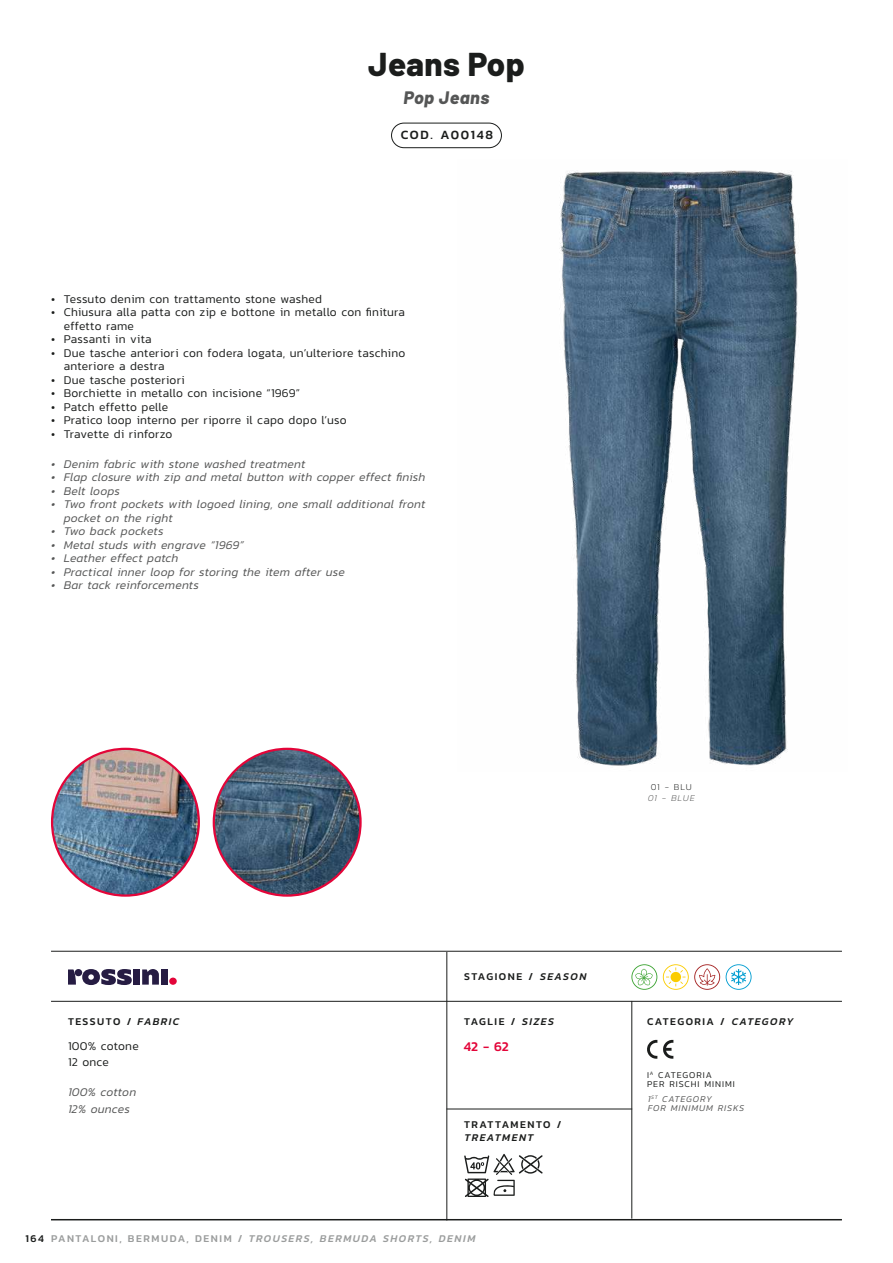
<style>
.page{position:relative;width:893px;height:1263px;background:#fff}
.page>*{position:absolute;margin:0;border:0;box-sizing:border-box;transform-origin:0 0}
.t1{font:800 33px "Barlow";letter-spacing:.015em;color:#1b1d1c}
.t2{font:italic 800 18px "Barlow";letter-spacing:.03em;color:#555656}
.t3{font:500 13.5px "Kanit";color:#e30539}
.t4{font:500 12.75px "Kanit";letter-spacing:.13em;color:#1b1d1c}
.t5{font:300 12px/13.5px "Kanit";letter-spacing:.015em;color:#1b1d1c}
.t6{font:italic 300 12px/13.5px "Kanit";letter-spacing:.01em;color:#555656}
.t7{font:500 10.5px "Kanit";letter-spacing:.14em;color:#1b1d1c}
.t8{font:italic 500 10.5px "Kanit";letter-spacing:.13em;color:#1b1d1c}
.t9{font:italic 500 10.5px "Kanit";letter-spacing:.14em;color:#9b9d9d}
.t10{font:500 10.5px "Kanit";letter-spacing:.145em;color:#9b9d9d}
.t11{font:italic 300 9px/9px "Kanit";letter-spacing:.1em;color:#555656}
.t12{font:300 9px/9px "Kanit";letter-spacing:.105em;color:#1b1d1c}
.t13{font:italic 200 9px "Kanit";letter-spacing:.09em;color:#555656}
.t14{font:200 9px "Kanit";color:#1b1d1c}
</style>
<div class="page">
<img style="left:560px;top:170px;width:238px;height:596px">
<img style="left:214px;top:749px;width:147px;height:146px;border-radius:73px">
<img style="left:52px;top:749px;width:147px;height:146px;border-radius:73px">
<div style="left:133px;top:969px;width:7px;height:15px;background:#261c43"></div>
<div style="left:161px;top:969px;width:7px;height:15px;background:#261c43"></div>
<div style="left:169px;top:977px;width:8px;height:8px;background:#e30539;border-radius:50%"></div>
<svg style="left:82px;top:969px;width:50px;height:16px"></svg>
<div style="left:75px;top:969px;width:7px;height:7px;background:#261c43;border-radius:50%"></div>
<svg style="left:68px;top:969px;width:8px;height:15px"></svg>
<svg style="left:142px;top:969px;width:17px;height:15px"></svg>
<svg style="left:726px;top:964px;width:26px;height:26px"></svg>
<svg style="left:663px;top:964px;width:57px;height:26px"></svg>
<svg style="left:631px;top:964px;width:26px;height:26px"></svg>
<div style="left:391px;top:123px;width:111px;height:25px;border:1px solid #1b1d1c;border-radius:12px"></div>
<hr style="left:51px;top:1001px;width:791px;height:1px;background:#1b1d1c">
<hr style="left:446px;top:952px;width:1px;height:268px;background:#1b1d1c">
<hr style="left:446px;top:1108px;width:186px;height:1px;background:#1b1d1c">
<hr style="left:631px;top:1001px;width:1px;height:217px;background:#1b1d1c">
<hr style="left:51px;top:951px;width:791px;height:1px;background:#1b1d1c">
<hr style="left:51px;top:1219px;width:791px;height:1px;background:#1b1d1c">
<svg style="left:464px;top:1154px;width:79px;height:43px"></svg>
<svg style="left:663px;top:1040px;width:10px;height:19px"></svg>
<svg style="left:647px;top:1040px;width:10px;height:19px"></svg>
<h1 class="t1" style="left:368px;top:39px;width:158px">Jeans Pop</h1>
<h2 class="t2" style="left:404px;top:84px;width:87px">Pop Jeans</h2>
<p class="t4" style="left:401px;top:126px;width:94px">COD. A00148</p>
<p class="t5" style="left:51px;top:292px;width:272px">• Tessuto denim con trattamento stone washed</p>
<p class="t5" style="left:64px;top:305px;width:343px;text-indent:-13px">• Chiusura alla patta con zip e bottone in metallo con finitura effetto rame</p>
<p class="t5" style="left:51px;top:332px;width:102px">• Passanti in vita</p>
<p class="t5" style="left:64px;top:346px;width:343px;text-indent:-13px">• Due tasche anteriori con fodera logata, un’ulteriore taschino anteriore a destra</p>
<p class="t5" style="left:51px;top:373px;width:135px">• Due tasche posteriori</p>
<p class="t5" style="left:51px;top:386px;width:251px">• Borchiette in metallo con incisione “1969”</p>
<p class="t5" style="left:51px;top:400px;width:119px">• Patch effetto pelle</p>
<p class="t5" style="left:51px;top:413px;width:297px">• Pratico loop interno per riporre il capo dopo l’uso</p>
<p class="t5" style="left:51px;top:427px;width:123px">• Travette di rinforzo</p>
<p class="t6" style="left:51px;top:457px;width:256px">• Denim fabric with stone washed treatment</p>
<p class="t6" style="left:51px;top:470px;width:376px">• Flap closure with zip and metal button with copper effect finish</p>
<p class="t6" style="left:51px;top:484px;width:70px">• Belt loops</p>
<p class="t6" style="left:64px;top:497px;width:363px;text-indent:-13px">• Two front pockets with logoed lining, one small additional front pocket on the right</p>
<p class="t6" style="left:51px;top:524px;width:114px">• Two back pockets</p>
<p class="t6" style="left:51px;top:538px;width:194px">• Metal studs with engrave “1969”</p>
<p class="t6" style="left:51px;top:551px;width:129px">• Leather effect patch</p>
<p class="t6" style="left:51px;top:565px;width:295px">• Practical inner loop for storing the item after use</p>
<p class="t6" style="left:51px;top:578px;width:149px">• Bar tack reinforcements</p>
<p class="t14" style="left:651px;top:781px;width:43px">01 - BLU</p>
<p class="t13" style="left:648px;top:792px;width:48px">01 - BLUE</p>
<p class="t7" style="left:464px;top:969px;width:71px">STAGIONE /</p>
<p class="t8" style="left:540px;top:969px;width:48px">SEASON</p>
<p class="t7" style="left:68px;top:1013px;width:65px">TESSUTO /</p>
<p class="t7" style="left:464px;top:1013px;width:53px">TAGLIE /</p>
<p class="t7" style="left:647px;top:1013px;width:79px">CATEGORIA /</p>
<p class="t8" style="left:138px;top:1014px;width:43px">FABRIC</p>
<p class="t8" style="left:522px;top:1014px;width:33px">SIZES</p>
<p class="t8" style="left:732px;top:1014px;width:63px">CATEGORY</p>
<p class="t5" style="left:68px;top:1037px;width:72px;line-height:16.5px">100% cotone<br>12 once</p>
<p class="t6" style="left:68px;top:1084px;width:70px;line-height:16.5px">100% cotton<br>12% ounces</p>
<p class="t3" style="left:464px;top:1036px;width:46px">42 - 62</p>
<p class="t7" style="left:464px;top:1116px;width:99px">TRATTAMENTO /</p>
<p class="t8" style="left:464px;top:1130px;width:70px">TREATMENT</p>
<p class="t7" style="left:26px;top:1230px;width:20px">164</p>
<p class="t10" style="left:51px;top:1231px;width:193px">PANTALONI, BERMUDA, DENIM /</p>
<p class="t9" style="left:249px;top:1231px;width:228px">TROUSERS, BERMUDA SHORTS, DENIM</p>
<p class="t12" style="left:647px;top:1070px;width:89px">I<sup>A</sup> CATEGORIA<br>PER RISCHI MINIMI</p>
<p class="t11" style="left:648px;top:1094px;width:98px">1<sup>ST</sup> CATEGORY<br>FOR MINIMUM RISKS</p>
</div>
